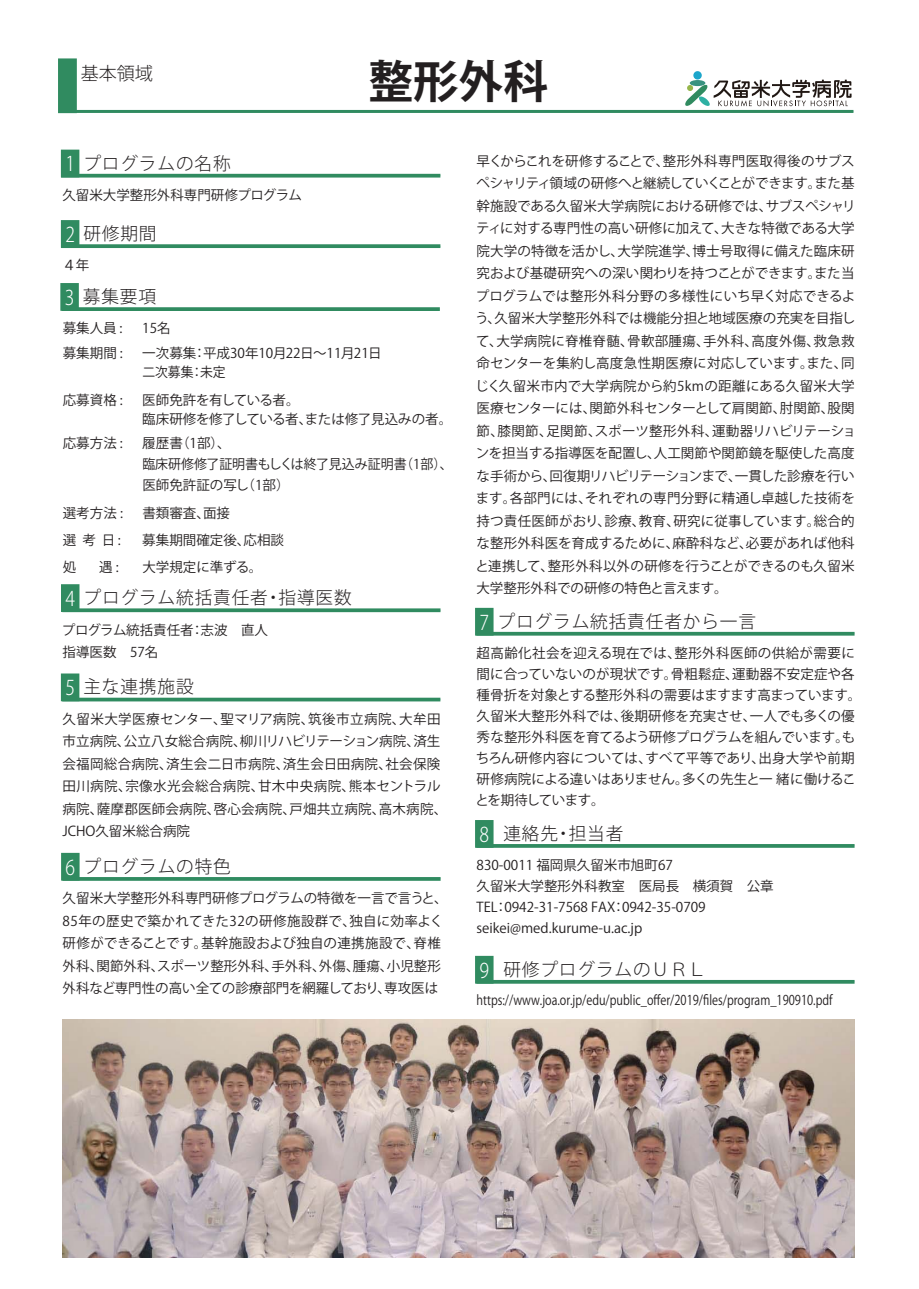
<style>
.page{position:relative;width:919px;height:1289px;background:#fff}
.page>*{position:absolute;margin:0;border:0;box-sizing:border-box;transform-origin:0 0}
.t1{font:700 45px "Koz Go Pro";color:#231f20}
.t2{font:300 18px "Koz Go Pro";color:#231f20}
.t3{font:300 17.7px "Koz Go Pro";letter-spacing:.05em;color:#231f20}
.t4{font:13.5px/22.5px "Koz Go Pro";color:#231f20}
.t5{font:13.5px "Koz Go Pro";color:#231f20;scale:.82 1}
.t6{font:13.5px/18.6px "Koz Go Pro";letter-spacing:-.02em;color:#231f20}
.s1{font-size:20.25px;color:#fff}
</style>
<div class="page">
<hr style="left:59px;top:110px;width:794px;height:3px;background:#308b60">
<div style="left:58px;top:58px;width:19px;height:55px;background:#308b60;border:3px solid #308b60"></div>
<hr style="left:61px;top:174px;width:379px;height:3px;background:#308b60">
<div style="left:61px;top:150px;width:18px;height:27px;background:#308b60"></div>
<svg style="left:79px;top:244px;width:361px;height:4px"></svg>
<div style="left:61px;top:220px;width:18px;height:28px;background:#308b60"></div>
<svg style="left:79px;top:608px;width:361px;height:4px"></svg>
<div style="left:61px;top:584px;width:18px;height:28px;background:#308b60"></div>
<hr style="left:62px;top:877px;width:378px;height:3px;background:#308b60">
<div style="left:61px;top:852px;width:19px;height:28px;background:#308b60;border:3px solid #308b60"></div>
<svg style="left:79px;top:697px;width:361px;height:4px"></svg>
<div style="left:61px;top:673px;width:18px;height:28px;background:#308b60"></div>
<hr style="left:476px;top:632px;width:378px;height:3px;background:#308b60">
<div style="left:475px;top:608px;width:18px;height:27px;background:#308b60"></div>
<svg style="left:79px;top:307px;width:361px;height:4px"></svg>
<div style="left:60px;top:283px;width:19px;height:28px;background:#308b60;border:3px solid #308b60"></div>
<div style="left:475px;top:820px;width:18px;height:27px;background:#308b60;border:3px solid #308b60"></div>
<hr style="left:476px;top:844px;width:378px;height:3px;background:#308b60">
<div style="left:475px;top:955px;width:18px;height:28px;background:#308b60;border:3px solid #308b60"></div>
<svg style="left:476px;top:979px;width:378px;height:4px;fill:#308b60"></svg>
<div style="left:693px;top:71px;width:8px;height:9px;background:#1ca6cb;border-radius:50%"></div>
<svg style="left:685px;top:80px;width:166px;height:27px"></svg>
<img style="left:62px;top:1019px;width:792px;height:238px">
<h2 class="t2" style="left:81px;top:62px;width:73px">基本領域</h2>
<h1 class="t1" style="left:368px;top:53px;width:181px">整形外科</h1>
<h3 class="t3" style="left:65px;top:151px;width:167px"><span class="s1">1</span> プログラムの名称</h3>
<p class="t4" style="left:62px;top:184px;width:241px">久留米大学整形外科専門研修プログラム</p>
<h3 class="t3" style="left:65px;top:222px;width:93px"><span class="s1">2</span> 研修期間</h3>
<p class="t4" style="left:62px;top:254px;width:28px">４年</p>
<h3 class="t3" style="left:65px;top:285px;width:93px"><span class="s1">3</span> 募集要項</h3>
<p class="t4" style="left:63px;top:317px;width:61px">募集人員 :</p>
<p class="t4" style="left:142px;top:317px;width:30px">15名</p>
<p class="t4" style="left:63px;top:342px;width:62px">募集期間 :</p>
<p class="t4" style="left:142px;top:344px;width:241px;line-height:18.6px">一次募集：平成30年10月22日～11月21日二次募集：未定</p>
<p class="t4" style="left:63px;top:389px;width:62px">応募資格 :</p>
<p class="t6" style="left:142px;top:391px;width:311px">医師免許を有している者。<br>臨床研修を修了している者、または修了見込みの者。</p>
<p class="t4" style="left:63px;top:432px;width:62px">応募方法 :</p>
<p class="t4" style="left:142px;top:433px;width:312px;line-height:21px">履歴書（1部）、<br>臨床研修修了証明書もしくは終了見込み証明書（1部）、医師免許証の写し（1部）</p>
<p class="t4" style="left:63px;top:502px;width:62px">選考方法 :</p>
<p class="t4" style="left:142px;top:502px;width:89px">書類審査、面接</p>
<p class="t4" style="left:63px;top:529px;width:60px">選 考 日 :</p>
<p class="t4" style="left:142px;top:529px;width:143px">募集期間確定後、応相談</p>
<p class="t4" style="left:63px;top:556px;width:58px">処　 遇 :</p>
<p class="t4" style="left:142px;top:556px;width:122px">大学規定に準ずる。</p>
<h3 class="t3" style="left:65px;top:586px;width:288px"><span class="s1">4</span> プログラム統括責任者・指導医数</h3>
<p class="t4" style="left:62px;top:618px;width:208px">プログラム統括責任者：志波　直人指導医数　57名</p>
<h3 class="t3" style="left:65px;top:675px;width:130px"><span class="s1">5</span> 主な連携施設</h3>
<p class="t4" style="left:62px;top:708px;width:386px">久留米大学医療センター、聖マリア病院、筑後市立病院、大牟田市立病院、公立八女総合病院、柳川リハビリテーション病院、済生会福岡総合病院、済生会二日市病院、済生会日田病院、社会保険田川病院、宗像水光会総合病院、甘木中央病院、熊本セントラル病院、薩摩郡医師会病院、啓心会病院、戸畑共立病院、高木病院、<br>JCHO久留米総合病院</p>
<h3 class="t3" style="left:65px;top:854px;width:167px"><span class="s1">6</span> プログラムの特色</h3>
<p class="t4" style="left:63px;top:887px;width:386px">久留米大学整形外科専門研修プログラムの特徴を一言で言うと、85年の歴史で築かれてきた32の研修施設群で、独自に効率よく研修ができることです。基幹施設および独自の連携施設で、脊椎外科、関節外科、スポーツ整形外科、手外科、外傷、腫瘍、小児整形外科など専門性の高い全ての診療部門を網羅しており、専攻医は</p>
<p class="t4" style="left:475px;top:150px;width:382px;text-align:justify">早くからこれを研修することで、整形外科専門医取得後のサブスペシャリティ領域の研修へと継続していくことができます。また基幹施設である久留米大学病院における研修では、サブスペシャリティに対する専門性の高い研修に加えて、大きな特徴である大学院大学の特徴を活かし、大学院進学、博士号取得に備えた臨床研究および基礎研究への深い関わりを持つことができます。また当プログラムでは整形外科分野の多様性にいち早く対応できるよう、久留米大学整形外科では機能分担と地域医療の充実を目指して、大学病院に脊椎脊髄、骨軟部腫瘍、手外科、高度外傷、救急救命センターを集約し高度急性期医療に対応しています。また、同じく久留米市内で大学病院から約5kmの距離にある久留米大学医療センターには、関節外科センターとして肩関節、肘関節、股関節、膝関節、足関節、スポーツ整形外科、運動器リハビリテーションを担当する指導医を配置し、人工関節や関節鏡を駆使した高度な手術から、回復期リハビリテーションまで、一貫した診療を行います。各部門には、それぞれの専門分野に精通し卓越した技術を持つ責任医師がおり、診療、教育、研究に従事しています。総合的な整形外科医を育成するために、麻酔科など、必要があれば他科と連携して、整形外科以外の研修を行うことができるのも久留米大学整形外科での研修の特色と言えます。</p>
<h3 class="t3" style="left:479px;top:609px;width:278px"><span class="s1">7</span> プログラム統括責任者から一言</h3>
<p class="t4" style="left:475px;top:643px;width:387px;line-height:21px">超高齢化社会を迎える現在では、整形外科医師の供給が需要に間に合っていないのが現状です。骨粗鬆症、運動器不安定症や各種骨折を対象とする整形外科の需要はますます高まっています。久留米大整形外科では、後期研修を充実させ、一人でも多くの優秀な整形外科医を育てるよう研修プログラムを組んでいます。もちろん研修内容については、すべて平等であり、出身大学や前期研修病院による違いはありません。多くの先生と一 緒に働けることを期待しています。</p>
<h3 class="t3" style="left:479px;top:821px;width:145px"><span class="s1">8</span> 連絡先・担当者</h3>
<p class="t4" style="left:476px;top:855px;width:298px;line-height:21px">830-0011 福岡県久留米市旭町67<br>久留米大学整形外科教室　医局長　横須賀　公章<br>TEL：0942-31-7568 FAX：0942-35-0709 seikei@med.kurume-u.ac.jp</p>
<h3 class="t3" style="left:479px;top:957px;width:228px"><span class="s1">9</span> 研修プログラムのＵＲＬ</h3>
<p class="t5" style="left:476px;top:991px;width:435px">https://www.joa.or.jp/edu/public_offer/2019/files/program_190910.pdf</p>
</div>
